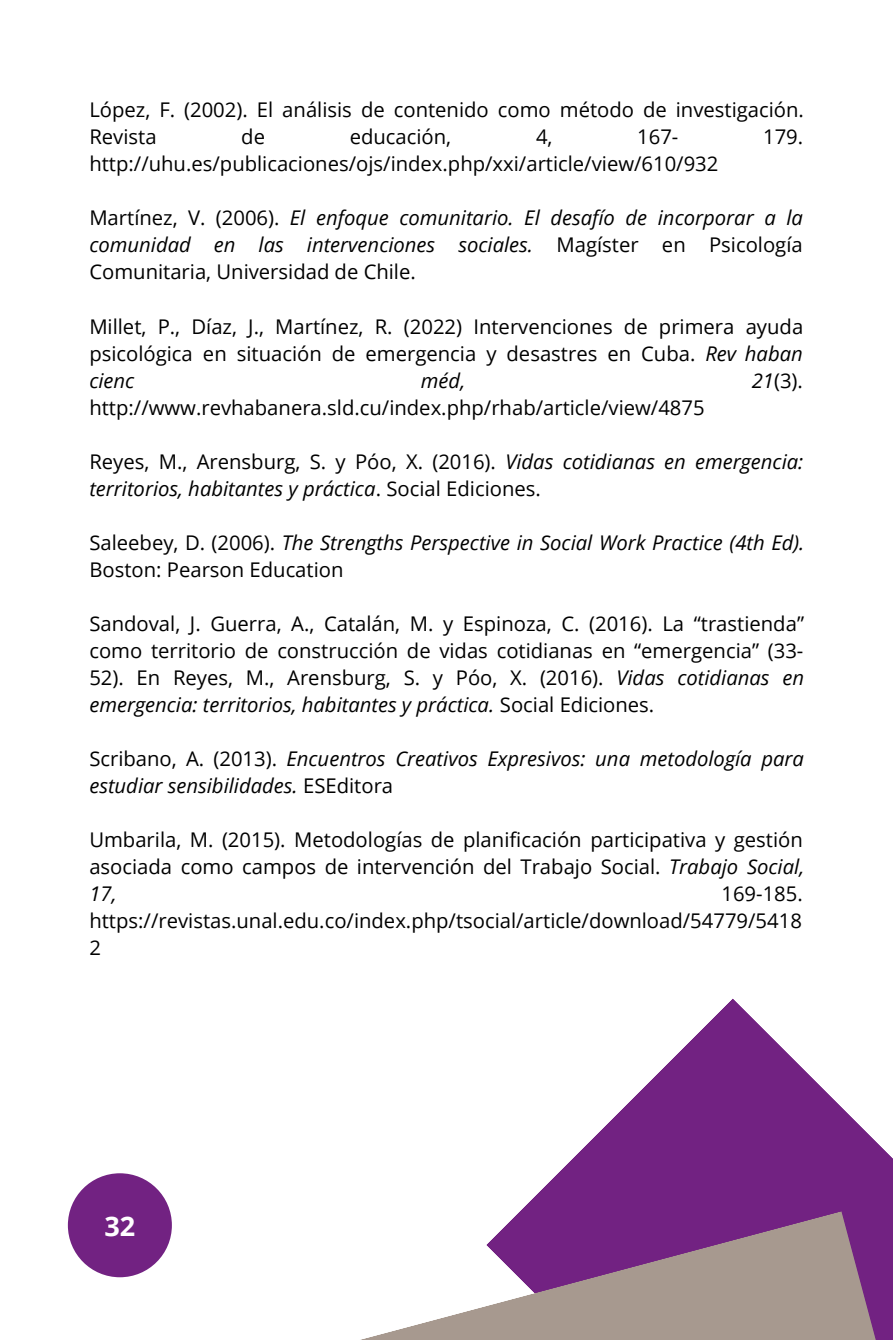
<style>
.page{position:relative;width:893px;height:1340px;background:#fff}
.page>*{position:absolute;margin:0;border:0;box-sizing:border-box;transform-origin:0 0}
.t1{font:700 27px "Open Sans";color:#fff}
.t2{font:20.25px/27px "Open Sans";color:#000;text-align:justify}
.t3{font:italic 20.25px/27px "Open Sans";color:#000}
.s1{font-style:normal}
.s2{font-style:italic}
</style>
<div class="page">
<div style="left:68px;top:1173px;width:104px;height:104px;background:#722282;border-radius:50%"></div>
<svg style="left:520px;top:998px;width:373px;height:213px;fill:#722282"></svg>
<svg style="left:360px;top:1211px;width:533px;height:129px;fill:#a7998f"></svg>
<p class="t2" style="left:89px;top:96px;width:716px">López, F. (2002). El análisis de contenido como método de investigación.<br>Revista</p>
<p class="t2" style="left:241px;top:123px;width:25px">de</p>
<p class="t2" style="left:350px;top:123px;width:103px">educación,</p>
<p class="t2" style="left:536px;top:123px;width:18px">4,</p>
<p class="t2" style="left:637px;top:123px;width:43px">167-</p>
<p class="t2" style="left:763px;top:123px;width:42px">179.</p>
<p class="t2" style="left:89px;top:150px;width:630px">http://uhu.es/publicaciones/ojs/index.php/xxi/article/view/610/932</p>
<p class="t3" style="left:89px;top:204px;width:715px;text-align:justify"><span class="s1">Martínez, V. (2006).</span> El enfoque comunitario. El desafío de incorporar a la comunidad en las intervenciones sociales. <span class="s1">Magíster en Psicología Comunitaria, Universidad de Chile.</span></p>
<p class="t2" style="left:89px;top:312px;width:715px">Millet, P., Díaz, J., Martínez, R. (2022) Intervenciones de primera ayuda psicológica en situación de emergencia y desastres en Cuba. <span class="s2">Rev haban cienc</span></p>
<p class="t3" style="left:421px;top:366px;width:46px">méd,</p>
<p class="t2" style="left:751px;top:366px;width:53px"><span class="s2">21</span>(3).</p>
<p class="t2" style="left:89px;top:393px;width:617px">http://www.revhabanera.sld.cu/index.php/rhab/article/view/4875</p>
<p class="t3" style="left:89px;top:447px;width:715px"><span class="s1">Reyes, M., Arensburg, S. y Pó o, X. (2016).</span> Vidas cotidianas en emergencia: territorios, habitantes y práctica<span class="s1">. Social Ediciones.</span></p>
<p class="t3" style="left:89px;top:528px;width:716px"><span class="s1">Saleebey, D. (2006).</span> The Strengths Perspective in Social Work Practice (4th Ed).<br><span class="s1">Boston: Pearson Education</span></p>
<p class="t2" style="left:89px;top:609px;width:716px">Sandoval, J. Guerra, A., Catalá n, M. y Espinoza, C. (2016). La “trastienda” como territorio de construcción de vidas cotidianas en “emergencia” (33- 52). En Reyes, M., Arensburg, S. y Póo, X. (2016). <span class="s2">Vidas cotidianas en emergencia: territorios, habitantes y práctica.</span> Social Ediciones.</p>
<p class="t3" style="left:89px;top:744px;width:716px"><span class="s1">Scribano, A. (2013).</span> Encuentros Creativos Expresivos: una metodología para estudiar sensibilidades. <span class="s1">ESEditora</span></p>
<p class="t2" style="left:89px;top:825px;width:716px">Umbarila, M. (2015). Metodologías de planificación participativa y gestión asociada como campos de intervención del Trabajo Social. <span class="s2">Trabajo Social, 17,</span></p>
<p class="t2" style="left:89px;top:879px;width:715px;text-indent:632px">169-185. https://revistas.unal.edu.co/index.php/tsocial/article/download/54779/5418<br>2</p>
<h1 class="t1" style="left:104px;top:1207px;width:32px">32</h1>
</div>
